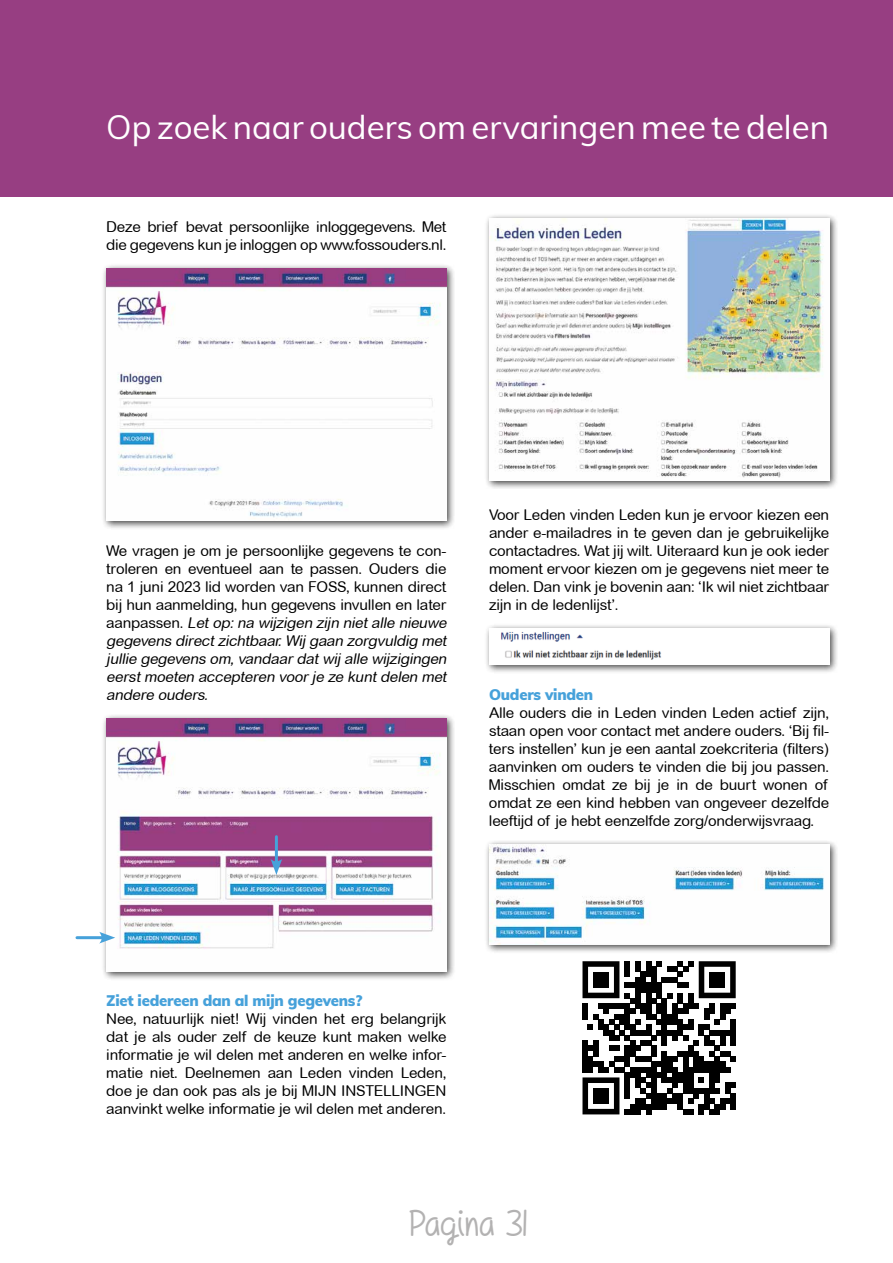
<style>
.page{position:relative;width:893px;height:1263px;background:#fff}
.page>*{position:absolute;margin:0;border:0;box-sizing:border-box;transform-origin:0 0}
.t1{font:37.5px "Girls Have Many Secrets";color:#b3b2b2}
.t2{font:33px "Muli";color:#fff}
.t3{font:15px/18px "Arial Rounded MT";letter-spacing:-.015em;color:#000;text-align:justify}
.t4{font:italic 15px/18px "Arial Rounded MT";letter-spacing:-.015em;color:#000}
.t5{font:900 15px "Muli";letter-spacing:-.015em;color:#46a1da}
.s1{font-style:normal}
</style>
<div class="page">
<div style="left:0;top:0;width:893px;height:196px;background:#973e82"></div>
<div style="left:102px;top:264px;width:354px;height:266px;background:#000;opacity:.75"></div>
<img style="left:106px;top:268px;width:340px;height:252px">
<div style="left:484px;top:213px;width:355px;height:276px;background:#000;opacity:.75"></div>
<img style="left:489px;top:218px;width:340px;height:262px">
<div style="left:484px;top:840px;width:355px;height:114px;background:#000;opacity:.75"></div>
<img style="left:489px;top:844px;width:340px;height:101px">
<div style="left:484px;top:623px;width:355px;height:51px;background:#000;opacity:.75"></div>
<img style="left:489px;top:628px;width:340px;height:36px">
<div style="left:102px;top:714px;width:354px;height:266px;background:#000;opacity:.75"></div>
<img style="left:106px;top:718px;width:340px;height:253px">
<svg style="left:582px;top:961px;width:154px;height:153px"></svg>
<div style="left:593px;top:972px;width:16px;height:16px;background:#000"></div>
<div style="left:709px;top:972px;width:16px;height:16px;background:#000"></div>
<div style="left:593px;top:1088px;width:16px;height:16px;background:#000"></div>
<hr style="left:275px;top:837px;width:3px;height:27px;background:#46a1da">
<svg style="left:271px;top:859px;width:11px;height:16px"></svg>
<hr style="left:77px;top:936px;width:28px;height:3px;background:#46a1da">
<svg style="left:99px;top:932px;width:16px;height:11px"></svg>
<h2 class="t2" style="left:106px;top:104px;width:724px">Op zoek naar ouders om ervaringen mee te delen</h2>
<p class="t3" style="left:106px;top:218px;width:342px">Deze brief bevat persoonlijke inloggegevens. Met die gegevens kun je inloggen op www.fossouders.nl.</p>
<p class="t4" style="left:106px;top:542px;width:345px"><span class="s1">We vragen je om je persoonlijke gegevens te con&shy;troleren en eventueel aan te passen. Ouders die na 1 juni 2023 lid worden van FOSS, kunnen direct bij hun aanmelding, hun gegevens invullen en later a a n p a s s e n .</span> Letop:na wijzigen zijn nietalle nieuwe gegevens directzichtbaar.Wij gaan zorgvuldig met jullie gegevens om,vandaardatwij alle wijzigingen eerstmoeten accepteren voorje ze kuntdelen met andere ouders.</p>
<p class="t3" style="left:489px;top:506px;width:342px">Voor Leden vinden Leden kun je ervoor kiezen een ander e-mailadres in te geven dan je gebruikelijke contactadres. Wat jij wilt. Uiteraard kun je ook ieder moment ervoor kiezen om je gegevens niet meer te delen. Dan vink je bovenin aan: ‘Ik wil niet zichtbaar zijn in de ledenlijst’.</p>
<p class="t5" style="left:489px;top:684px;width:106px">Ouders vinden</p>
<p class="t3" style="left:489px;top:704px;width:342px">Alle ouders die in Leden vinden Leden actief zijn, staan open voor contact met andere ouders. ‘Bij fil&shy;ters instellen’ kun je een aantal zoekcriteria (filters) aanvinken om ouders te vinden die bij jou passen.<br>Misschien omdat ze bij je in de buurt wonen of omdat ze een kind hebben van ongeveer dezelfde leeftijd of je hebt eenzelfde zorg/onderwijsvraag.</p>
<p class="t5" style="left:106px;top:990px;width:258px">Ziet iedereen dan al mijn gegevens?</p>
<p class="t3" style="left:106px;top:1010px;width:342px">Nee, natuurlijk niet! Wij vinden het erg belangrijk dat je als ouder zelf de keuze kunt maken welke informatie je wil delen met anderen en welke infor&shy;matie niet. Deelnemen aan Leden vinden Leden, doe je dan ook pas als je bij MIJN INSTELLINGEN aanvinkt welke informatie je wil delen met anderen.</p>
<h1 class="t1" style="left:408px;top:1201px;width:121px">Pagina 31</h1>
</div>
